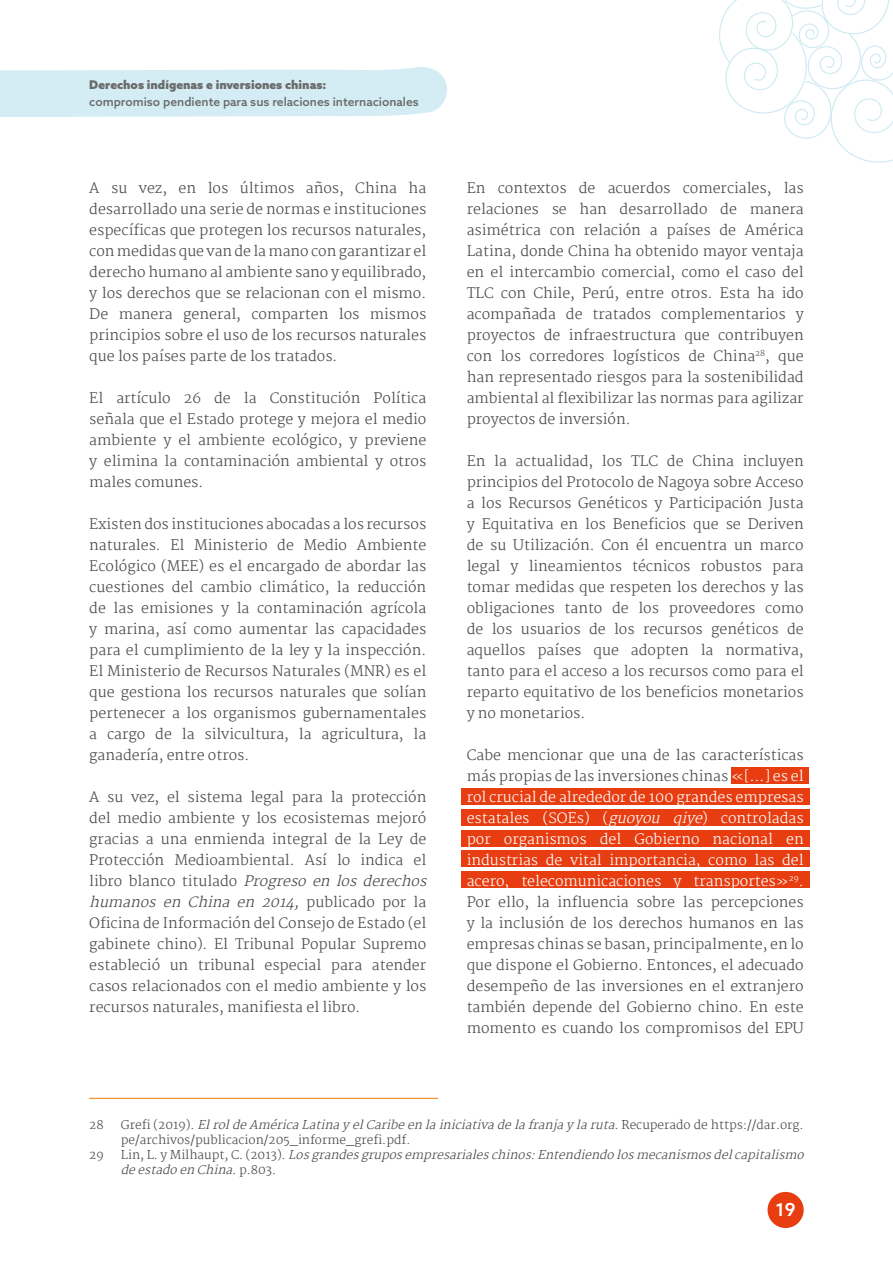
<style>
.page{position:relative;width:893px;height:1263px;background:#fff}
.page>*{position:absolute;margin:0;border:0;box-sizing:border-box;transform-origin:0 0}
.t1{font:500 18px "Azo Sans";color:#fff}
.t2{font:300 14.25px/21px "Martel";color:#4a4a49;text-align:justify}
.t3{font:300 12px/15px "Martel";color:#4a4a49}
.t4{font:italic 300 12px/15px "Martel";color:#4a4a49}
.t5{font:500 12px "Azo Sans";color:#6b6b6a}
.t6{font:900 12px "Azo Sans";color:#6b6b6a}
.s1{font-style:italic}
.s2{color:#fff}
.s3{font-style:italic;color:#fff}
.s4{font-style:normal}
</style>
<div class="page">
<svg style="left:1px;top:67px;width:446px;height:50px;background:#d7edf4"></svg>
<svg style="left:719px;top:0;width:174px;height:163px"></svg>
<div style="left:461px;top:788px;width:348px;height:17px;background:#e73d11"></div>
<div style="left:731px;top:767px;width:78px;height:17px;background:#e73d11"></div>
<div style="left:461px;top:809px;width:348px;height:17px;background:#e73d11"></div>
<div style="left:461px;top:830px;width:348px;height:17px;background:#e73d11"></div>
<div style="left:461px;top:850px;width:348px;height:17px;background:#e73d11"></div>
<div style="left:461px;top:871px;width:348px;height:17px;background:#e73d11"></div>
<hr style="left:89px;top:1098px;width:349px;height:1px;background:#ef7d00">
<div style="left:767px;top:1192px;width:37px;height:36px;background:#e73d11;border-radius:50%"></div>
<p class="t6" style="left:89px;top:77px;width:238px">Derechos indígenas e inversiones chinas:</p>
<p class="t5" style="left:89px;top:94px;width:331px">compromiso pendiente para sus relaciones internacionales</p>
<p class="t2" style="left:89px;top:177px;width:338px">A su vez, en los últimos años, China ha desarrollado una serie de normas e instituciones específicas que protegen los recursos naturales, con medidas que van de la mano con garantizar el derecho humano al ambiente sano y equilibrado, y los derechos que se relacionan con el mismo.<br>De manera general, comparten los mismos principios sobre el uso de los recursos naturales que los países parte de los tratados.</p>
<p class="t2" style="left:89px;top:387px;width:339px">El artículo 26 de la Constitución Política señala que el Estado protege y mejora el medio ambiente y el ambiente ecológico, y previene y elimina la contaminación ambiental y otros males comunes.</p>
<p class="t2" style="left:89px;top:513px;width:338px">Existen dos instituciones abocadas a los recursos naturales. El Ministerio de Medio Ambiente Ecológico (MEE) es el encargado de abordar las cuestiones del cambio climático, la reducción de las emisiones y la contaminación agrícola y marina, así como aumentar las capacidades para el cumplimiento de la ley y la inspección.<br>El Ministerio de Recursos Naturales (MNR) es el que gestiona los recursos naturales que solían pertenecer a los organismos gubernamentales a cargo de la silvicultura, la agricultura, la ganadería, entre otros.</p>
<p class="t2" style="left:89px;top:786px;width:344px;text-align:left">A su vez, el sistema legal para la protección del medio ambiente y los ecosistemas mejoró gracias a una enmienda integral de la Ley de Protección Medioambiental. Así lo indica el l i b r o b l a n c o t i t u l a d o <span class="s1">Progreso en los derechos humanos en China en 2014,</span> p u b l i c a d o p o r l a Oficina de Información del Consejo de Estado (el gabinete chino). El Tribunal Popular Supremo estableció un tribunal especial para atender casos relacionados con el medio ambiente y los recursos naturales, manifiesta el libro.</p>
<p class="t2" style="left:467px;top:177px;width:339px">En contextos de acuerdos comerciales, las relaciones se han desarrollado de manera asimétrica con relación a países de América Latina, donde China ha obtenido mayor ventaja en el intercambio comercial, como el caso del TLC con Chile, Perú, entre otros. Esta ha ido acompañada de tratados complementarios y proyectos de infraestructura que contribuyen con los corredores logísticos de China<sup>28</sup>, que han representado riesgos para la sostenibilidad ambiental al flexibilizar las normas para agilizar proyectos de inversión.</p>
<p class="t2" style="left:467px;top:450px;width:339px">En la actualidad, los TLC de China incluyen principios del Protocolo de Nagoya sobre Acceso a los Recursos Genéticos y Participación Justa y Equitativa en los Beneficios que se Deriven de su Utilización. Con él encuentra un marco legal y lineamientos técnicos robustos para tomar medidas que respeten los derechos y las obligaciones tanto de los proveedores como de los usuarios de los recursos genéticos de aquellos países que adopten la normativa, tanto para el acceso a los recursos como para el reparto equitativo de los beneficios monetarios y no monetarios.</p>
<p class="t2" style="left:467px;top:744px;width:339px">Cabe mencionar que una de las características más propias de las inversiones chinas <span class="s2">«[…] es el rol crucial de alrededor de 100 grandes empresas estatales (SOEs) (</span><span class="s3">guoyou qiye</span><span class="s2">) controladas por organismos del Gobierno nacional en industrias de vital importancia, como las del acero, telecomunicaciones y transportes»</span><sup>29</sup><span class="s2">.<br></span>Por ello, la influencia sobre las percepciones y la inclusión de los derechos humanos en las empresas chinas se basan, principalmente, en lo que dispone el Gobierno. Entonces, el adecuado desempeño de las inversiones en el extranjero también depende del Gobierno chino. En este momento es cuando los compromisos del EPU</p>
<p class="t3" style="left:89px;top:1117px;width:16px">28</p>
<p class="t3" style="left:121px;top:1117px;width:684px">G r e fi ( 2 0 1 9 ) . <span class="s1">ElroldeAméricaLatinayelCaribeenlainiciativadelafranjaylaruta.</span>R e c u p e r a d o d e h t t p s : / / d a r . o r g . pe/archivos/publicacion/205_informe_grefi.pdf.</p>
<p class="t3" style="left:89px;top:1147px;width:16px">29</p>
<p class="t4" style="left:121px;top:1147px;width:689px"><span class="s4">L i n , L . y M i l h a u p t , C . ( 2 0 1 3 ) .</span> Losgrandesgruposempresarialeschinos:Entendiendolosmecanismosdelcapitalismo deestadoenChina.<span class="s4">p . 8 0 3 .</span></p>
<p class="t1" style="left:776px;top:1198px;width:22px">19</p>
</div>
